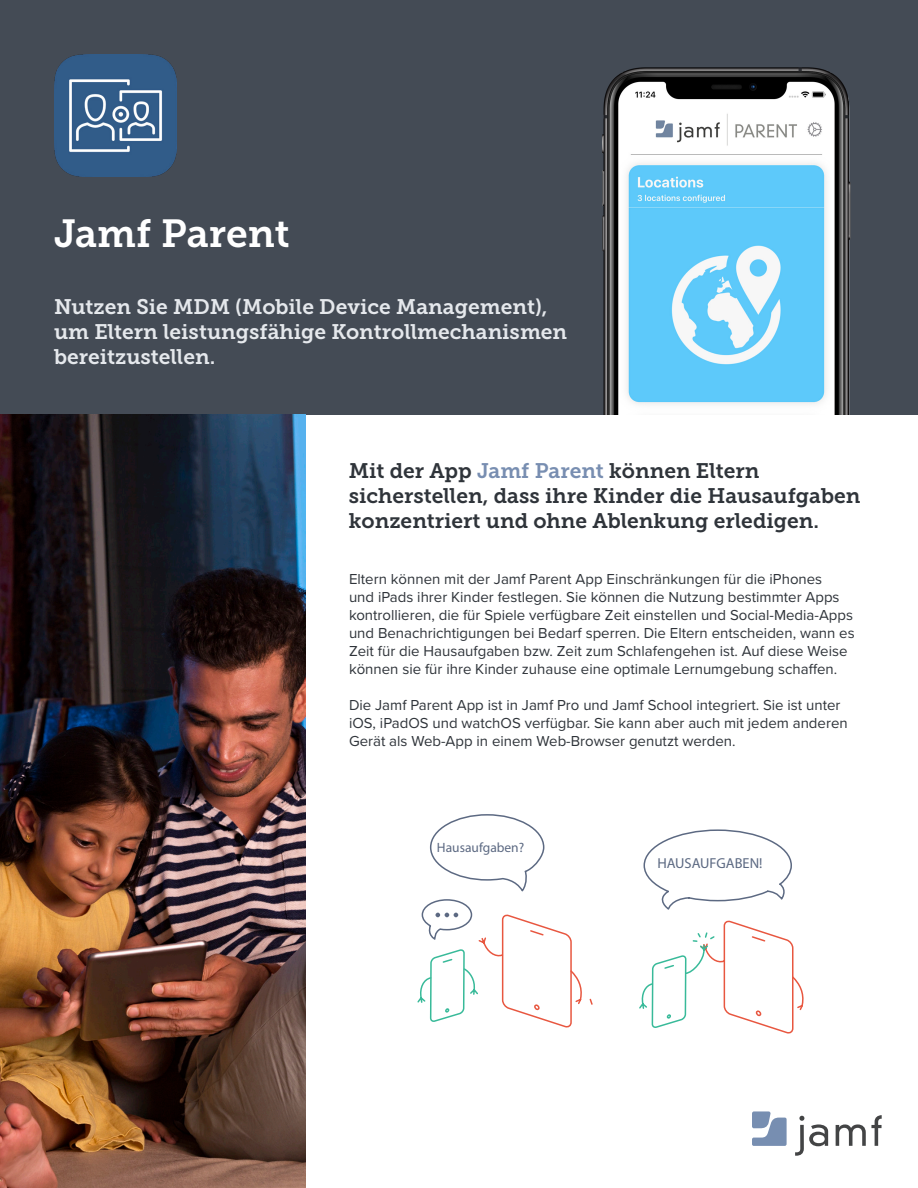
<style>
.page{position:relative;width:918px;height:1188px;background:#fff}
.page>*{position:absolute;margin:0;border:0;box-sizing:border-box;transform-origin:0 0}
.t1{font:39px "Museo Slab 700";color:#fff}
.t2{font:21px/25.2px "Museo Slab 700";color:#2f343a}
.t3{font:21px/25.2px "Museo Slab 700";color:#e5e8ec}
.t4{font:15px/18px "Proxima Nova";color:#2f343a}
.t5{font:14.4px "Myriad Pro";color:#5c6982}
.t6{font:13.5px "Myriad Pro";color:#5c6982}
.s1{color:#788eb1}
</style>
<div class="page">
<div style="left:0;top:0;width:918px;height:415px;background:#444b55"></div>
<img style="left:0;top:415px;width:306px;height:773px">
<img style="left:54px;top:54px;width:123px;height:123px">
<img style="left:602px;top:67px;width:249px;height:348px">
<svg style="left:836px;top:1115px;width:46px;height:31px"></svg>
<svg style="left:795px;top:1116px;width:33px;height:40px"></svg>
<svg style="left:752px;top:1111px;width:35px;height:35px"></svg>
<svg style="left:639px;top:921px;width:165px;height:113px"></svg>
<svg style="left:643px;top:829px;width:149px;height:81px"></svg>
<svg style="left:417px;top:814px;width:176px;height:214px"></svg>
<p class="t1" style="left:54px;top:212px;width:237px">Jamf Parent</p>
<p class="t3" style="left:54px;top:294px;width:515px">Nutzen Sie MDM (Mobile Device Management), um Eltern leistungsfähige Kontrollmechanismen bereitzustellen.</p>
<p class="t2" style="left:349px;top:458px;width:513px">Mit der App <span class="s1">Jamf Parent</span> können Eltern sicherstellen, dass ihre Kinder die Hausaufgaben konzentriert und ohne Ablenkung erledigen.</p>
<p class="t4" style="left:349px;top:570px;width:507px">Eltern können mit der Jamf Parent App Einschränkungen für die iPhones<br>und iPads ihrer Kinder festlegen. Sie können die Nutzung bestimmter Apps kontrollieren, die für Spiele verfügbare Zeit einstellen und Social-Media-Apps und Benachrichtigungen bei Bedarf sperren. Die Eltern entscheiden, wann es Zeit für die Hausaufgaben bzw. Zeit zum Schlafengehen ist. Auf diese Weise können sie für ihre Kinder zuhause eine optimale Lernumgebung schaffen.</p>
<p class="t4" style="left:349px;top:696px;width:500px">Die Jamf Parent App ist in Jamf Pro und Jamf School integriert. Sie ist unter iOS, iPadOS und watchOS verfügbar. Sie kann aber auch mit jedem anderen<br>Gerät als Web-App in einem Web-Browser genutzt werden.</p>
<p class="t6" style="left:437px;top:839px;width:89px">Hausaufgaben?</p>
<p class="t5" style="left:657px;top:854px;width:107px">HAUSAUFGABEN!</p>
</div>
